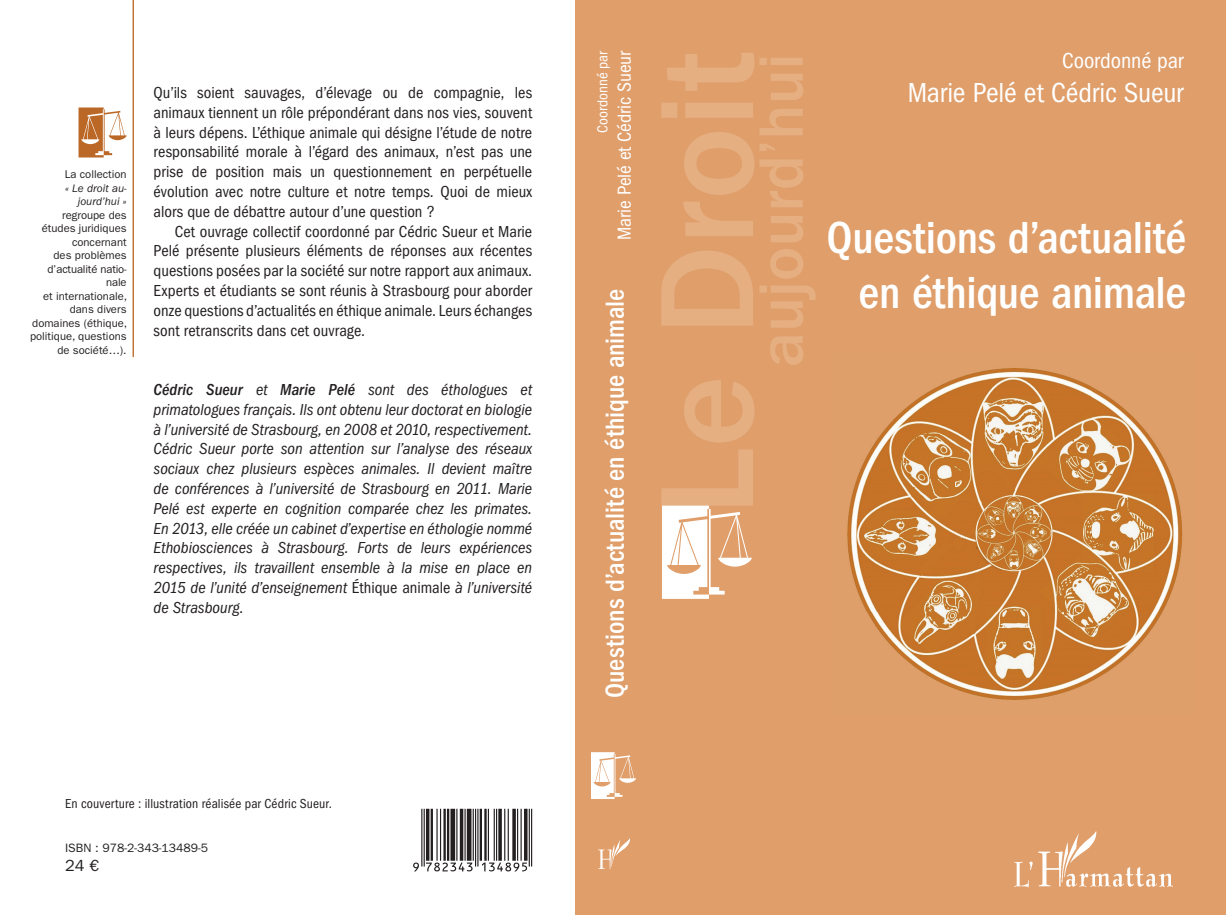
<style>
.page{position:relative;width:1226px;height:915px;background:#fff}
.page>*{position:absolute;margin:0;border:0;box-sizing:border-box;transform-origin:0 0}
.t1{font:500 65.1px "ITC Franklin Gothic Std";color:#e5af82}
.t2{font:500 condensed 46.5px/54.9px "Franklin Gothic";letter-spacing:-.01em;color:#fff;text-align:right}
.t3{font:condensed 28.5px "Franklin Gothic";letter-spacing:-.005em;color:#fff}
.t4{font:500 condensed 27px "Franklin Gothic";letter-spacing:-.005em;color:#fff}
.t5{font:condensed 22.5px "Franklin Gothic";letter-spacing:-.005em;color:#fff}
.t6{font:condensed 19.5px "Franklin Gothic";letter-spacing:-.005em;color:#fff}
.t7{font:condensed 16.5px/19.8px "Franklin Gothic";color:#231f20;text-align:justify}
.t8{font:italic condensed 16.5px/19.8px "Franklin Gothic";color:#231f20;text-align:justify}
.t9{font:16.2px "ITC Franklin Gothic Std";color:#231f20}
.t10{font:condensed 15px "Franklin Gothic";letter-spacing:.005em;color:#fff}
.t11{font:condensed 13.5px "Franklin Gothic";letter-spacing:.01em;color:#231f20}
.t12{font:12.15px "ITC Franklin Gothic Std";color:#231f20}
.t13{font:11.25px/13.5px "ITC Franklin Gothic Std";color:#231f20;text-align:right}
.t14{font:italic 11.25px/13.5px "Franklin Gothic";color:#231f20;text-align:right}
.s1{font-weight:500}
.s2{font-style:normal}
</style>
<div class="page">
<div style="left:575px;top:0;width:123px;height:915px;background:#df9e6a"></div>
<div style="left:652px;top:0;width:574px;height:915px;background:#df9e6a"></div>
<svg style="left:661px;top:53px;width:93px;height:453px"></svg>
<img style="left:598px;top:839px;width:31px;height:29px">
<svg style="left:79px;top:108px;width:48px;height:50px"></svg>
<hr style="left:133px;top:0;width:1px;height:357px;background:#bb6827">
<svg style="left:591px;top:752px;width:45px;height:47px"></svg>
<img style="left:1014px;top:832px;width:158px;height:56px">
<svg style="left:662px;top:506px;width:90px;height:93px"></svg>
<svg style="left:413px;top:809px;width:119px;height:62px"></svg>
<img style="left:847px;top:368px;width:336px;height:332px">
<p class="t10" style="left:594px;top:133px;width:84px;rotate:-90deg">Coordonné par</p>
<p class="t6" style="left:613px;top:240px;width:191px;rotate:-90deg">Marie Pelé et Cédric Sueur</p>
<h1 class="t1" style="left:744px;top:367px;width:315px;rotate:-90deg">aujourd’hui</h1>
<h3 class="t5" style="left:1062px;top:48px;width:123px">Coordonné par</h3>
<h3 class="t3" style="left:907px;top:77px;width:277px">Marie Pelé et Cédric Sueur</h3>
<p class="t7" style="left:154px;top:83px;width:380px">Qu’ils soient sauvages, d’élevage ou de compagnie, les animaux tiennent un rôle prépondérant dans nos vies, souvent à leurs dépens. L’éthique animale qui désigne l’étude de notre responsabilité morale à l’égard des animaux, n’est pas une prise de position mais un questionnement en perpétuelle évolution avec notre culture et notre temps. Quoi de mieux alors que de débattre autour d’une question ?</p>
<p class="t7" style="left:154px;top:221px;width:380px;text-indent:21px">Cet ouvrage collectif coordonné par Cédric Sueur et Marie Pelé présente plusieurs éléments de réponses aux récentes questions posées par la société sur notre rapport aux animaux.<br>Experts et étudiants se sont réunis à Strasbourg pour aborder onze questions d’actualités en éthique animale. Leurs échanges sont retranscrits dans cet ouvrage.</p>
<p class="t13" style="left:65px;top:168px;width:63px">La collection</p>
<p class="t14" style="left:65px;top:181px;width:63px">« Le droit au&shy;jourd’hui »</p>
<p class="t13" style="left:30px;top:208px;width:99px">regroupe des études juridiques concernant<br>des problèmes d’actualité natio&shy;nale<br>et internationale, dans divers domaines (éthique, politique, questions de société…).</p>
<h2 class="t2" style="left:826px;top:211px;width:361px">Questions d’actualité en éthique animale</h2>
<h3 class="t4" style="left:599px;top:698px;width:410px;rotate:-90deg">Questions d’actualité en éthique animale</h3>
<p class="t8" style="left:154px;top:380px;width:380px"><span class="s1">Cédric Sueur</span> et <span class="s1">Marie Pelé</span> sont des éthologues et primatologues français. Ils ont obtenu leur doctorat en biologie à l’université de Strasbourg, en 2008 et 2010, respectivement.<br>Cédric Sueur porte son attention sur l’analyse des réseaux sociaux chez plusieurs espèces animales. Il devient maître de conférences à l’université de Strasbourg en 2011. Marie Pelé est experte en cognition comparée chez les primates.<br>En 2013, elle créée un cabinet d’expertise en éthologie nommé Ethobiosciences à Strasbourg. Forts de leurs expériences respectives, ils travaillent ensemble à la mise en place en 2015 de l’unité d’enseignement <span class="s2">Éthique animale</span> à l’université de Strasbourg.</p>
<p class="t11" style="left:65px;top:796px;width:268px">En couverture : illustration réalisée par Cédric Sueur.</p>
<p class="t12" style="left:65px;top:841px;width:144px">ISBN : 978-2-343-13489-5</p>
<p class="t9" style="left:65px;top:857px;width:36px">24 €</p>
</div>
